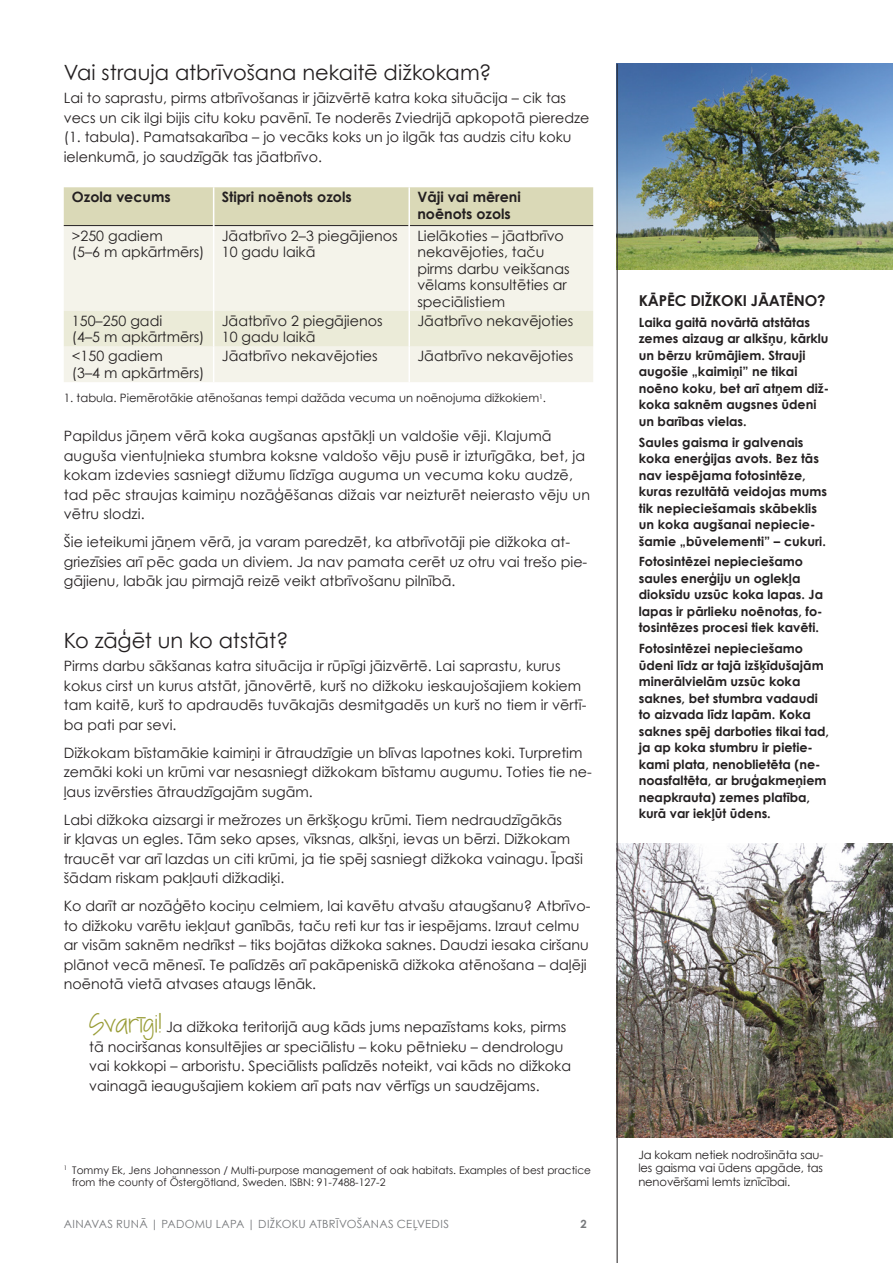
<style>
.page{position:relative;width:893px;height:1263px;background:#fff}
.page>*{position:absolute;margin:0;border:0;box-sizing:border-box;transform-origin:0 0}
.t1{font:21px "Century Gothic";color:#231f20}
.t2{font:700 15px "Century Gothic";letter-spacing:-.01em;color:#231f20}
.t3{font:14.25px/19.5px "Century Gothic";color:#231f20}
.t4{font:700 14.25px/16.5px "Century Gothic";color:#231f20}
.t5{font:700 12.75px/16.5px "Century Gothic";color:#231f20}
.t6{font:11.55px/13.5px "Century Gothic";color:#231f20;text-align:justify}
.t7{font:11.25px "Century Gothic";letter-spacing:.02em;color:#76787b}
.t8{font:700 11.25px "Century Gothic";color:#76787b}
.t9{font:10.5px/12px "Century Gothic";color:#231f20}
.s1{font-family:"KGI Need A Font";font-size:19.5px;color:#999d37}
</style>
<div class="page">
<img style="left:618px;top:843px;width:275px;height:294px">
<img style="left:618px;top:64px;width:275px;height:205px">
<hr style="left:617px;top:64px;width:1px;height:1199px;background:#231f20">
<div style="left:64px;top:187px;width:529px;height:38px;background:#dad9b7"></div>
<div style="left:64px;top:226px;width:529px;height:156px;background:#f4f3ea"></div>
<div style="left:64px;top:311px;width:529px;height:35px;background:#ebebd8"></div>
<hr style="left:64px;top:225px;width:149px;height:1px;background:#231f20">
<hr style="left:214px;top:225px;width:194px;height:1px;background:#231f20">
<hr style="left:410px;top:225px;width:183px;height:1px;background:#231f20">
<hr style="left:213px;top:187px;width:1px;height:39px;background:#fff">
<hr style="left:213px;top:226px;width:1px;height:85px;background:#fff">
<hr style="left:213px;top:311px;width:1px;height:35px;background:#fff">
<hr style="left:213px;top:346px;width:1px;height:36px;background:#fff">
<hr style="left:408px;top:187px;width:2px;height:39px;background:#fff">
<hr style="left:408px;top:226px;width:2px;height:85px;background:#fff">
<hr style="left:408px;top:311px;width:2px;height:35px;background:#fff">
<hr style="left:408px;top:346px;width:2px;height:36px;background:#fff">
<h1 class="t1" style="left:64px;top:57px;width:429px">Vai strauja atbrīvošana nekaitē dižkokam?</h1>
<p class="t3" style="left:64px;top:88px;width:527px">Lai to saprastu, pirms atbrīvošanas ir jāizvērtē katra koka situācija – cik tas vecs un cik ilgi bijis citu koku pavēnī. Te noderēs Zviedrijā apkopotā pieredze (1. tabula). Pamatsakarība – jo vecāks koks un jo ilgāk tas audzis citu koku ielenkumā, jo saudzīgāk tas jāatbrīvo.</p>
<p class="t4" style="left:72px;top:188px;width:100px">Ozola vecums</p>
<p class="t4" style="left:222px;top:188px;width:131px">Stipri noēnots ozols</p>
<p class="t4" style="left:417px;top:188px;width:105px">Vāji vai mēreni noēnots ozols</p>
<p class="t3" style="left:72px;top:227px;width:134px;line-height:16.5px">&gt;250 gadiem<br>(5–6 m apkārtmērs)</p>
<p class="t3" style="left:222px;top:227px;width:177px;line-height:16.5px">Jāatbrīvo 2–3 piegājienos<br>10 gadu laikā</p>
<p class="t3" style="left:417px;top:227px;width:154px;line-height:16.5px">Lielākoties – jāatbrīvo nekavējoties, taču pirms darbu veikšanas vēlams konsultēties ar speciālistiem</p>
<p class="t3" style="left:72px;top:312px;width:134px;line-height:16.5px">150–250 gadi<br>(4–5 m apkārtmērs)</p>
<p class="t3" style="left:222px;top:312px;width:162px;line-height:16.5px">Jāatbrīvo 2 piegājienos<br>10 gadu laikā</p>
<p class="t3" style="left:417px;top:311px;width:157px">Jāatbrīvo nekavējoties</p>
<p class="t3" style="left:72px;top:348px;width:134px;line-height:16.5px">&lt;150 gadiem<br>(3–4 m apkārtmērs)</p>
<p class="t3" style="left:222px;top:346px;width:157px">Jāatbrīvo nekavējoties</p>
<p class="t3" style="left:417px;top:346px;width:157px">Jāatbrīvo nekavējoties</p>
<p class="t6" style="left:64px;top:391px;width:484px">1. tabula. Piemērotākie atēnošanas tempi dažāda vecuma un noēnojuma dižkokiem<sup>1</sup>.</p>
<p class="t3" style="left:64px;top:426px;width:528px">Papildus jāņem vērā koka augšanas apstākļi un valdošie vēji. Klajumā auguša vientuļnieka stumbra koksne valdošo vēju pusē ir izturīgāka, bet, ja kokam izdevies sasniegt dižumu līdzīga auguma un vecuma koku audzē, tad pēc straujas kaimiņu nozāģēšanas dižais var neizturēt neierasto vēju un vētru slodzi.</p>
<p class="t3" style="left:64px;top:532px;width:525px">Šie ieteikumi jāņem vērā, ja varam paredzēt, ka atbrīvotāji pie dižkoka at&shy;griezīsies arī pēc gada un diviem. Ja nav pamata cerēt uz otru vai trešo pie&shy;gājienu, labāk jau pirmajā reizē veikt atbrīvošanu pilnībā.</p>
<h1 class="t1" style="left:64px;top:625px;width:226px">Ko zāģēt un ko atstāt?</h1>
<p class="t3" style="left:64px;top:656px;width:524px">Pirms darbu sākšanas katra situācija ir rūpīgi jāizvērtē. Lai saprastu, kurus kokus cirst un kurus atstāt, jānovērtē, kurš no dižkoku ieskaujošajiem kokiem tam kaitē, kurš to apdraudēs tuvākajās desmitgadēs un kurš no tiem ir vērtī&shy;ba pati par sevi.</p>
<p class="t3" style="left:64px;top:743px;width:530px">Dižkokam bīstamākie kaimiņi ir ātraudzīgie un blīvas lapotnes koki. Turpretim zemāki koki un krūmi var nesasniegt dižkokam bīstamu augumu. Toties tie ne&shy;ļaus izvērsties ātraudzīgajām sugām.</p>
<p class="t3" style="left:64px;top:810px;width:521px">Labi dižkoka aizsargi ir mežrozes un ērkšķogu krūmi. Tiem nedraudzīgākās<br>ir kļavas un egles. Tām seko apses, vīksnas, alkšņi, ievas un bērzi. Dižkokam traucēt var arī lazdas un citi krūmi, ja tie spēj sasniegt dižkoka vainagu. Īpaši šādam riskam pakļauti dižkadiķi.</p>
<p class="t3" style="left:64px;top:896px;width:528px">Ko darīt ar nozāģēto kociņu celmiem, lai kavētu atvašu ataugšanu? Atbrīvo&shy;to dižkoku varētu iekļaut ganībās, taču reti kur tas ir iespējams. Izraut celmu ar visām saknēm nedrīkst – tiks bojātas dižkoka saknes. Daudzi iesaka ciršanu plānot vecā mēnesī. Te palīdzēs arī pakāpeniskā dižkoka atēnošana – daļēji noēnotā vietā atvases ataugs lēnāk.</p>
<p class="t3" style="left:89px;top:1017px;width:483px"><span class="s1">SVARĪGI!</span> Ja dižkoka teritorijā aug kāds jums nepazīstams koks, pirms tā nociršanas konsultējies ar speciālistu – koku pētnieku – dendrologu vai kokkopi – arboristu. Speciālists palīdzēs noteikt, vai kāds no dižkoka vainagā ieaugušajiem kokiem arī pats nav vērtīgs un saudzējams.</p>
<p class="t9" style="left:72px;top:1164px;width:520px;text-indent:-9px"><sup>1</sup> Tommy Ek, Jens Johannesson / Multi-purpose management of oak habitats. Examples of best practice from the county of Östergötland, Sweden. ISBN: 91-7488-127-2</p>
<p class="t7" style="left:64px;top:1216px;width:387px">AINAVAS RUNĀ | PADOMU LAPA | DIŽKOKU ATBRĪVOŠANAS CEĻVEDIS</p>
<p class="t8" style="left:580px;top:1216px;width:8px">2</p>
<p class="t2" style="left:639px;top:289px;width:188px">KĀPĒC DIŽKOKI JĀATĒNO?</p>
<p class="t5" style="left:639px;top:313px;width:192px">Laika gaitā novārtā atstātas zemes aizaug ar alkšņu, kārklu un bērzu krūmājiem. Strauji augošie „kaimiņi” ne tikai noēno koku, bet arī atņem diž&shy;koka saknēm augsnes ūdeni un barības vielas.</p>
<p class="t5" style="left:639px;top:433px;width:190px">Saules gaisma ir galvenais koka enerģijas avots. Bez tās nav iespējama fotosintēze, kuras rezultātā veidojas mums tik nepieciešamais skābeklis un koka augšanai nepiecie&shy;šamie „būvelementi” – cukuri.</p>
<p class="t5" style="left:639px;top:553px;width:186px">Fotosintēzei nepieciešamo saules enerģiju un oglekļa dioksīdu uzsūc koka lapas. Ja lapas ir pārlieku noēnotas, fo&shy;tosintēzes procesi tiek kavēti.</p>
<p class="t5" style="left:639px;top:640px;width:192px">Fotosintēzei nepieciešamo ūdeni līdz ar tajā izšķīdušajām minerālvielām uzsūc koka saknes, bet stumbra vadaudi to aizvada līdz lapām. Koka saknes spēj darboties tikai tad, ja ap koka stumbru ir pietie&shy;kami plata, nenoblietēta (ne&shy;noasfaltēta, ar bruģakmeņiem neapkrauta) zemes platība, kurā var iekļūt ūdens.</p>
<p class="t6" style="left:638px;top:1148px;width:186px">Ja kokam netiek nodrošināta sau&shy;les gaisma vai ūdens apgāde, tas nenovēršami lemts iznīcībai.</p>
</div>
